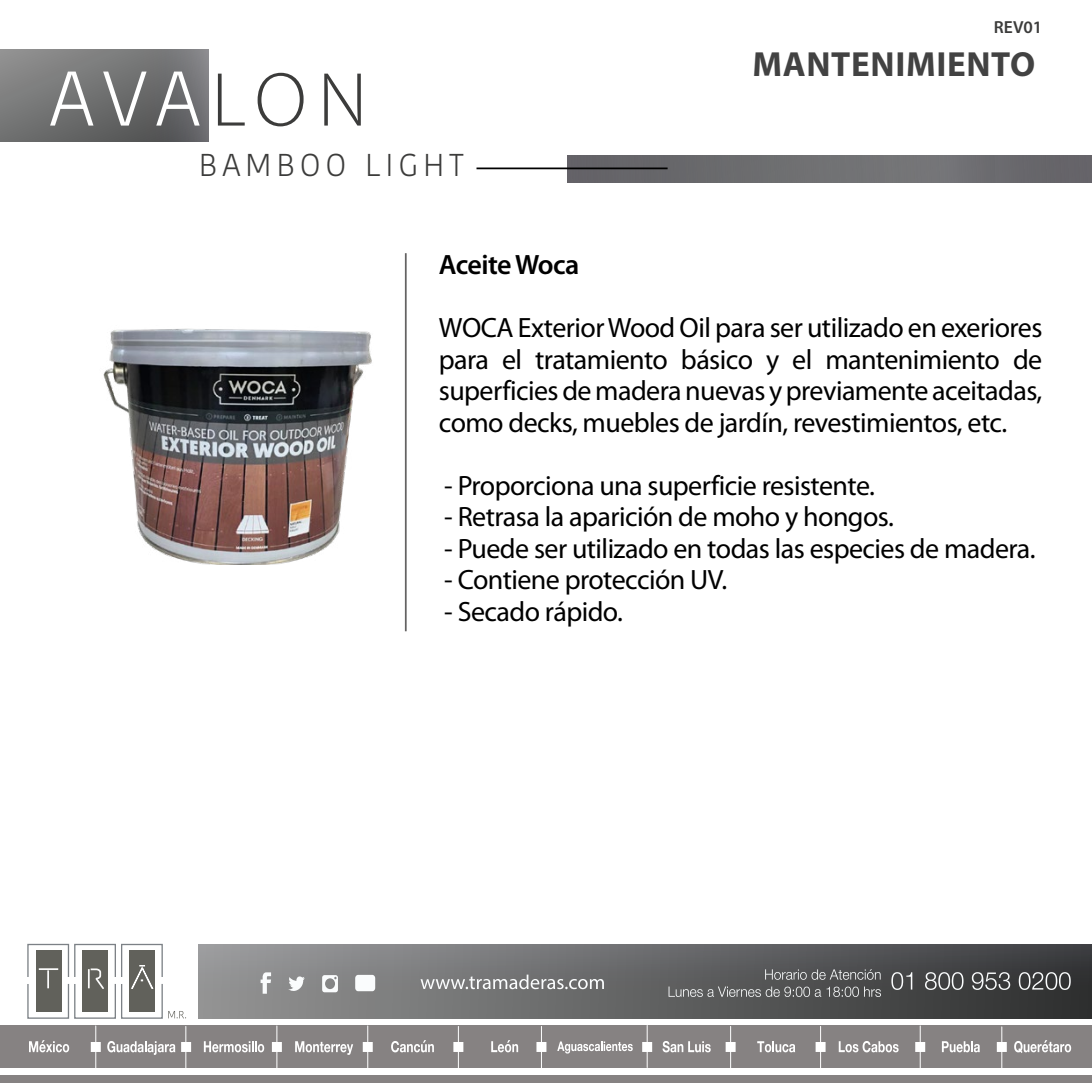
<style>
.page{position:relative;width:1092px;height:1092px;background:#fff}
.page>*{position:absolute;margin:0;border:0;box-sizing:border-box;transform-origin:0 0}
.t1{font:300 77px "Kohinoor Devanagari";color:#fff}
.t2{font:700 35px "Myriad Pro";letter-spacing:.02em;color:#424242}
.t3{font:300 31.5px "Kohinoor Devanagari";letter-spacing:.15em;color:#3c3c3b}
.t4{font:28px/31.5px "Myriad Pro";letter-spacing:-.02em;color:#000;text-align:justify}
.t5{font:600 28px "Myriad Pro";letter-spacing:-.025em;color:#000}
.t6{font:600 17.5px "Myriad Pro";color:#3c3c3b}
.s1{font-family:"Myriad Pro";color:#3c3c3b}
</style>
<div class="page">
<svg style="left:0;top:50px;width:208px;height:91px;background:#717272"></svg>
<div style="left:566px;top:155px;width:525px;height:27px;background:#6b6b6e"></div>
<hr style="left:476px;top:167px;width:191px;height:2px;background:#000">
<div style="left:0;top:1075px;width:1091px;height:8px;background:#868282"></div>
<div style="left:0;top:1025px;width:1091px;height:42px;background:#868282"></div>
<hr style="left:95px;top:1025px;width:1px;height:42px;background:#fff">
<hr style="left:185px;top:1026px;width:1px;height:42px;background:#fff">
<hr style="left:276px;top:1025px;width:1px;height:42px;background:#fff">
<hr style="left:367px;top:1025px;width:1px;height:42px;background:#fff">
<hr style="left:458px;top:1026px;width:1px;height:42px;background:#fff">
<hr style="left:541px;top:1026px;width:1px;height:42px;background:#fff">
<hr style="left:646px;top:1025px;width:1px;height:42px;background:#fff">
<hr style="left:730px;top:1026px;width:1px;height:42px;background:#fff">
<hr style="left:820px;top:1026px;width:1px;height:42px;background:#fff">
<hr style="left:919px;top:1025px;width:1px;height:42px;background:#fff">
<hr style="left:1001px;top:1026px;width:1px;height:42px;background:#fff">
<div style="left:181px;top:1041px;width:10px;height:10px;background:#fff;border:2px solid #fff"></div>
<div style="left:91px;top:1041px;width:10px;height:10px;background:#fff;border:2px solid #fff"></div>
<div style="left:363px;top:1041px;width:10px;height:10px;background:#fff;border:2px solid #fff"></div>
<div style="left:272px;top:1041px;width:10px;height:10px;background:#fff;border:2px solid #fff"></div>
<div style="left:453px;top:1041px;width:10px;height:10px;background:#fff;border:2px solid #fff"></div>
<div style="left:536px;top:1041px;width:10px;height:10px;background:#fff;border:2px solid #fff"></div>
<div style="left:642px;top:1041px;width:10px;height:10px;background:#fff;border:2px solid #fff"></div>
<div style="left:725px;top:1041px;width:10px;height:10px;background:#fff;border:2px solid #fff"></div>
<div style="left:815px;top:1041px;width:10px;height:10px;background:#fff;border:2px solid #fff"></div>
<div style="left:915px;top:1041px;width:10px;height:10px;background:#fff;border:2px solid #fff"></div>
<div style="left:996px;top:1041px;width:10px;height:10px;background:#fff;border:2px solid #fff"></div>
<svg style="left:29px;top:1040px;width:40px;height:12px"></svg>
<svg style="left:107px;top:1041px;width:68px;height:13px"></svg>
<svg style="left:204px;top:1041px;width:60px;height:11px"></svg>
<svg style="left:295px;top:1041px;width:58px;height:13px"></svg>
<svg style="left:391px;top:1040px;width:43px;height:12px"></svg>
<svg style="left:491px;top:1040px;width:27px;height:12px"></svg>
<svg style="left:557px;top:1041px;width:75px;height:12px"></svg>
<svg style="left:662px;top:1041px;width:48px;height:11px"></svg>
<svg style="left:757px;top:1041px;width:38px;height:11px"></svg>
<svg style="left:838px;top:1041px;width:60px;height:11px"></svg>
<svg style="left:941px;top:1041px;width:38px;height:11px"></svg>
<svg style="left:1014px;top:1040px;width:57px;height:13px"></svg>
<div style="left:198px;top:944px;width:893px;height:74px;background:linear-gradient(to right,#979899,#333436)"></div>
<svg style="left:891px;top:972px;width:21px;height:17px"></svg>
<svg style="left:924px;top:972px;width:39px;height:17px"></svg>
<svg style="left:971px;top:972px;width:39px;height:17px"></svg>
<svg style="left:1018px;top:972px;width:52px;height:17px"></svg>
<svg style="left:765px;top:969px;width:115px;height:10px"></svg>
<svg style="left:668px;top:986px;width:212px;height:10px;background:#717272"></svg>
<svg style="left:420px;top:974px;width:184px;height:15px;background:#949495"></svg>
<svg style="left:260px;top:972px;width:11px;height:21px"></svg>
<svg style="left:288px;top:975px;width:17px;height:16px"></svg>
<div style="left:355px;top:974px;width:20px;height:17px;background:#fafcfd;border-radius:3px"></div>
<svg style="left:322px;top:975px;width:16px;height:17px"></svg>
<svg style="left:27px;top:943px;width:159px;height:76px"></svg>
<img style="left:103px;top:328px;width:269px;height:236px">
<hr style="left:405px;top:253px;width:1px;height:378px;background:#646363">
<h1 class="t1" style="left:50px;top:54px;width:319px">AVA<span class="s1">LON</span></h1>
<p class="t3" style="left:199px;top:146px;width:266px">BAMBOO LIGHT</p>
<p class="t5" style="left:439px;top:247px;width:142px">Aceite Woca</p>
<p class="t6" style="left:993px;top:16px;width:50px">REV01</p>
<p class="t2" style="left:752px;top:44px;width:284px">MANTENIMIENTO</p>
<p class="t4" style="left:439px;top:311px;width:605px">WOCA Exterior Wood Oil para ser utilizado en exeriores para el tratamiento básico y el mantenimiento de superficies de madera nuevas y previamente aceitadas, como decks, muebles de jardín, revestimientos, etc.</p>
<p class="t4" style="left:444px;top:469px;width:432px">- Proporciona una superficie resistente.</p>
<p class="t4" style="left:444px;top:500px;width:451px">- Retrasa la aparición de moho y hongos.</p>
<p class="t4" style="left:444px;top:532px;width:593px">- Puede ser utilizado en todas las especies de madera.</p>
<p class="t4" style="left:444px;top:563px;width:284px">- Contiene protección UV.</p>
<p class="t4" style="left:444px;top:595px;width:180px">- Secado rápido.</p>
</div>
